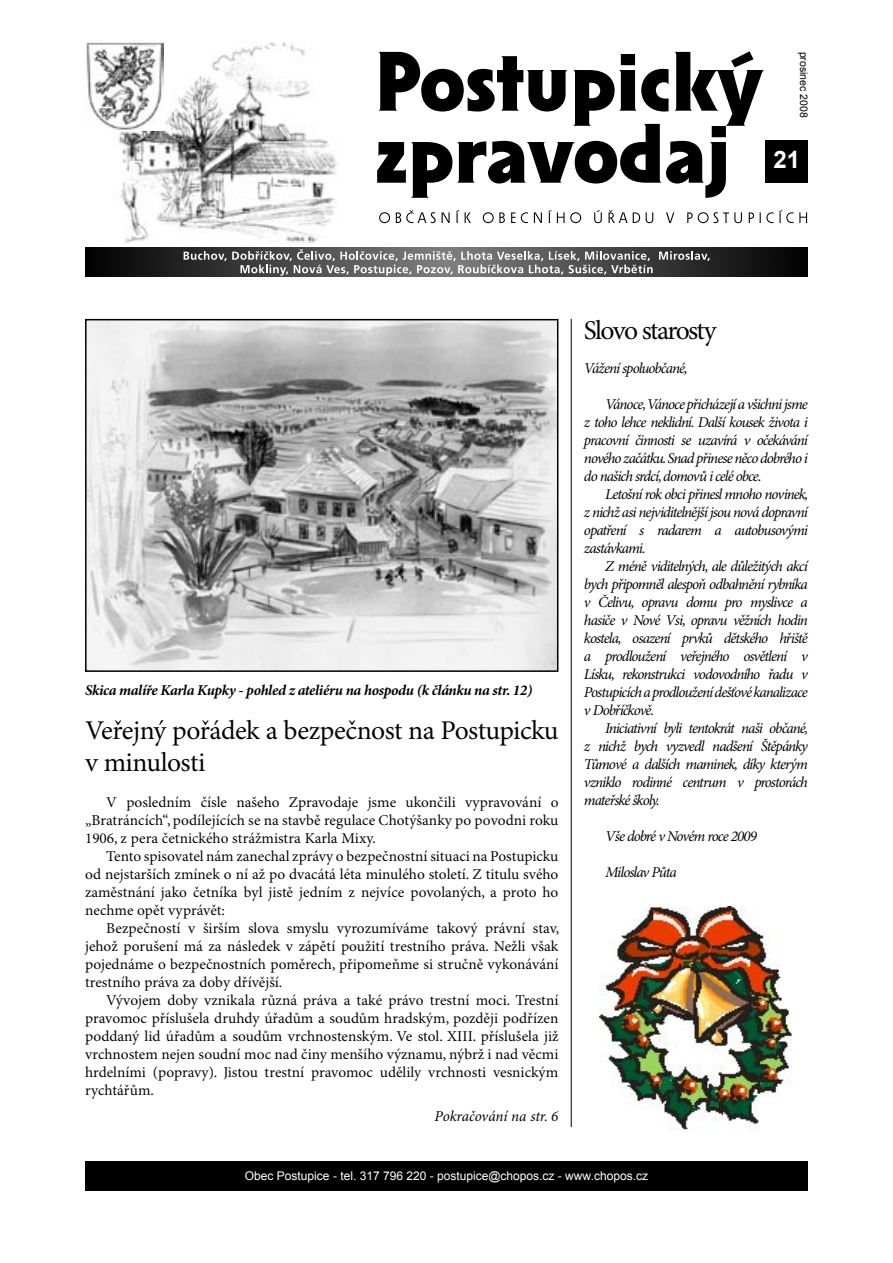
<style>
.page{position:relative;width:893px;height:1263px;background:#fff}
.page>*{position:absolute;margin:0;border:0;box-sizing:border-box;transform-origin:0 0}
.t1{font:27px/31.5px "Minion Pro";letter-spacing:-.025em;color:#000}
.t2{font:27px "Minion Pro";letter-spacing:-.065em;color:#000}
.t3{font:700 24px "Arial";color:#fff}
.t4{font:15px/18px "Minion Pro";color:#000;text-align:justify}
.t5{font:italic 15px/18px "Minion Pro";letter-spacing:-.065em;color:#000;text-align:justify}
.t6{font:italic 700 15px "Minion Pro";letter-spacing:-.025em;color:#000}
.t7{font:italic 15px "Minion Pro";letter-spacing:-.01em;color:#000}
.t8{font:12px "Arial";color:#fff}
.t9{font:10.5px "Arial";color:#000}
</style>
<div class="page">
<svg style="left:85px;top:247px;width:723px;height:30px;background:#202020"></svg>
<svg style="left:659px;top:251px;width:51px;height:10px"></svg>
<svg style="left:184px;top:249px;width:469px;height:27px;background:#777"></svg>
<div style="left:765px;top:140px;width:43px;height:43px;background:#000"></div>
<svg style="left:377px;top:51px;width:386px;height:147px"></svg>
<svg style="left:379px;top:210px;width:428px;height:13px"></svg>
<img style="left:118px;top:42px;width:221px;height:202px">
<img style="left:86px;top:42px;width:77px;height:88px">
<hr style="left:571px;top:319px;width:1px;height:808px;background:#000">
<div style="left:85px;top:1161px;width:723px;height:30px;background:#000"></div>
<img style="left:88px;top:322px;width:467px;height:347px">
<div style="left:85px;top:319px;width:473px;height:353px;border:2px solid #000"></div>
<img style="left:600px;top:906px;width:192px;height:224px">
<p class="t9" style="left:811px;top:52px;width:67px;rotate:90deg">prosinec 2008</p>
<h2 class="t3" style="left:774px;top:144px;width:28px">21</h2>
<p class="t6" style="left:85px;top:681px;width:449px">Skica malíře Karla Kupky - pohled z ateliéru na hospodu (k článku na str. 12)</p>
<h1 class="t1" style="left:85px;top:716px;width:475px">Veřejný pořádek a bezpečnost na Postupicku v minulosti</h1>
<p class="t4" style="left:85px;top:793px;width:475px;text-indent:21px">V posledním čísle našeho Zpravodaje jsme ukončili vypravování o „Bratráncích“, podílejících se na stavbě regulace Chotýšanky po povodni roku 1906, z pera četnického strážmistra Karla Mixy.</p>
<p class="t4" style="left:85px;top:847px;width:475px;text-indent:21px">Tento spisovatel nám zanechal zprávy o bezpečnostní situaci na Postupicku od nejstarších zmínek o ní až po dvacátá léta minulého století. Z titulu svého zaměstnání jako četníka byl jistě jedním z nejvíce povolaných, a proto ho nechme opět vyprávět:</p>
<p class="t4" style="left:85px;top:919px;width:476px;text-indent:21px">Bezpečností v širším slova smyslu vyrozumíváme takový právní stav, jehož porušení má za následek v zápětí použití trestního práva. Nežli však pojednáme o bezpečnostních poměrech, připomeňme si stručně vykonávání trestního práva za doby dřívější.</p>
<p class="t4" style="left:85px;top:991px;width:475px;text-indent:21px">Vývojem doby vznikala různá práva a také právo trestní moci. Trestní pravomoc příslušela druhdy úřadům a soudům hradským, později podřízen poddaný lid úřadům a soudům vrchnostenským. Ve stol. XIII. příslušela již vrchnostem nejen soudní moc nad činy menšího významu, nýbrž i nad věcmi hrdelními (popravy). Jistou trestní pravomoc udělily vrchnosti vesnickým rychtářům.</p>
<p class="t7" style="left:435px;top:1107px;width:125px">Pokračování na str. 6</p>
<h1 class="t2" style="left:584px;top:314px;width:134px">Slovo starosty</h1>
<p class="t5" style="left:584px;top:360px;width:105px">Vážení spoluobčané,</p>
<p class="t5" style="left:584px;top:396px;width:225px;text-indent:21px">Vánoce,Vánoce přicházejí a všichni jsme z toho lehce neklidní. Další kousek života i pracovní činnosti se uzavírá v očekávání nového začátku. Snad přinese něco dobrého i do našich srdcí, domovů i celé obce.</p>
<p class="t5" style="left:584px;top:486px;width:226px;text-indent:21px">Letošní rok obci přinesl mnoho novinek, z nichž asi nejviditelnější jsou nová dopravní opatření s radarem a autobusovými zastávkami.</p>
<p class="t5" style="left:584px;top:558px;width:225px;text-indent:21px">Z méně viditelných, ale důležitých akcí bych připomněl alespoň odbahnění rybníka v Čelivu, opravu domu pro myslivce a hasiče v Nové Vsi, opravu věžních hodin kostela, osazení prvků dětského hřiště a prodloužení veřejného osvětlení v Lísku, rekonstrukci vodovodního řadu v Postupicích a prodloužení dešťové kanalizace v Dobříčkově.</p>
<p class="t5" style="left:584px;top:720px;width:226px;text-indent:21px">Iniciativní byli tentokrát naši občané, z nichž bych vyzvedl nadšení Štěpánky Tůmové a dalších maminek, díky kterým vzniklo rodinné centrum v prostorách mateřské školy.</p>
<p class="t5" style="left:605px;top:828px;width:153px">Vše dobré v Novém roce 2009</p>
<p class="t5" style="left:605px;top:864px;width:73px">Miloslav Půta</p>
<p class="t8" style="left:245px;top:1168px;width:405px">Obec Postupice - tel. 317 796 220 - postupice@chopos.cz - www.chopos.cz</p>
</div>
